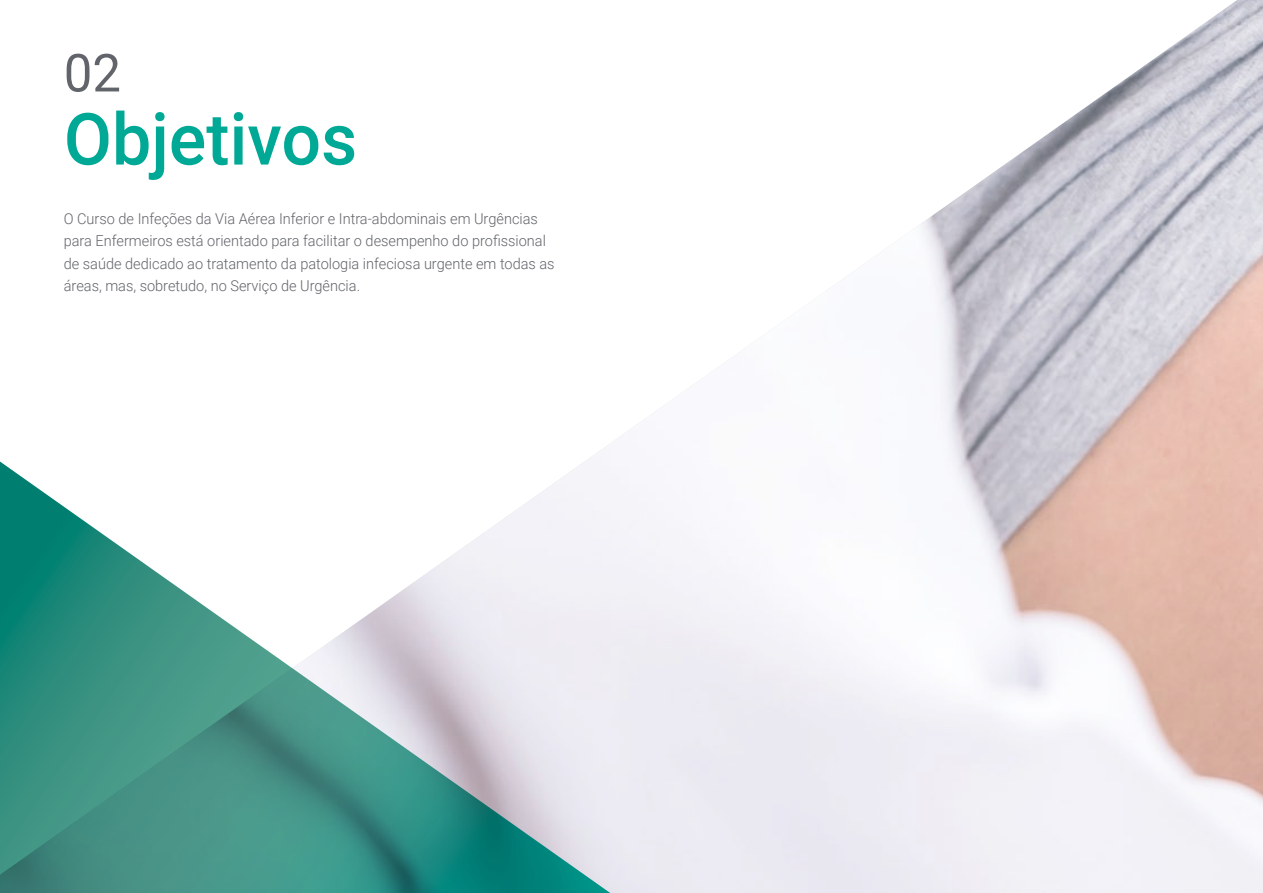
<style>
.page{position:relative;width:1263px;height:893px;background:#fff}
.page>*{position:absolute;margin:0;border:0;box-sizing:border-box;transform-origin:0 0}
.t1{font:500 72px "Roboto";color:#00a996}
.t2{font:52.5px "Roboto";color:#61646a}
.t3{font:300 15px/22.5px "Roboto";color:#61646a}
</style>
<div class="page">
<img style="left:607px;top:0;width:656px;height:893px">
<svg style="left:0;top:446px;width:640px;height:447px"></svg>
<h2 class="t2" style="left:64px;top:36px;width:59px">02</h2>
<h1 class="t1" style="left:64px;top:89px;width:295px">Objetivos</h1>
<p class="t3" style="left:64px;top:207px;width:492px">O Curso de Infeções da Via Aérea Inferior e Intra-abdominais em Urgências para Enfermeiros está orientado para facilitar o desempenho do profissional de saúde dedicado ao tratamento da patologia infeciosa urgente em todas as áreas, mas, sobretudo, no Serviço de Urgência.</p>
</div>
